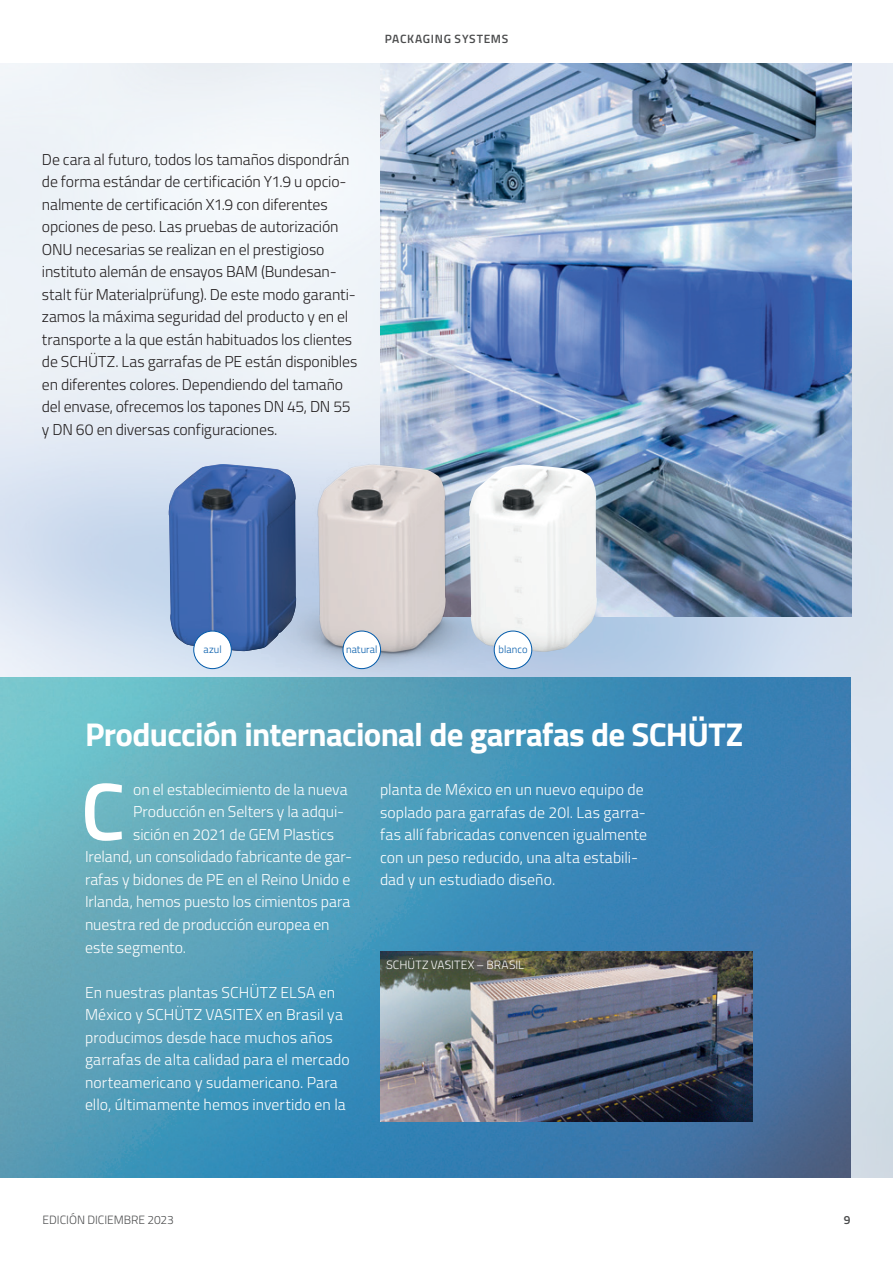
<style>
.page{position:relative;width:893px;height:1263px;background:#fff}
.page>*{position:absolute;margin:0;border:0;box-sizing:border-box;transform-origin:0 0}
.t1{font:600 81.45px "Cairo";color:#fff}
.t2{font:700 33px "Cairo";letter-spacing:-.02em;color:#fff}
.t3{font:300 15.75px/22.5px "Cairo";color:#fff}
.t4{font:300 15.75px/22.5px "Cairo";letter-spacing:-.01em;color:#231f20}
.t5{font:300 12px "Cairo";letter-spacing:.01em;color:#fff}
.t6{font:300 12px "Cairo";color:#4b4c4d}
.t7{font:600 12px "Cairo";letter-spacing:.055em;color:#4b4c4d}
.t8{font:300 10.5px "Cairo";letter-spacing:.005em;color:#015aaa}
</style>
<div class="page">
<img style="left:0;top:64px;width:893px;height:1113px">
<img style="left:0;top:677px;width:851px;height:500px">
<img style="left:380px;top:64px;width:471px;height:553px">
<img style="left:249px;top:450px;width:266px;height:243px">
<img style="left:318px;top:465px;width:128px;height:187px">
<img style="left:169px;top:464px;width:127px;height:187px">
<img style="left:0;top:952px;width:1px;height:170px">
<img style="left:0;top:762px;width:1px;height:170px">
<img style="left:469px;top:464px;width:128px;height:188px">
<img style="left:380px;top:952px;width:372px;height:170px">
<div style="left:194px;top:631px;width:37px;height:38px;background:#fff;border-radius:50%"></div>
<div style="left:193px;top:631px;width:39px;height:38px;border:1px solid #015aaa;border-radius:50%"></div>
<div style="left:343px;top:631px;width:38px;height:38px;background:#fff;border-radius:50%"></div>
<div style="left:343px;top:631px;width:38px;height:38px;border:1px solid #015aaa;border-radius:50%"></div>
<div style="left:494px;top:631px;width:38px;height:38px;background:#fff;border-radius:50%"></div>
<div style="left:494px;top:631px;width:38px;height:38px;border:1px solid #015aaa;border-radius:50%"></div>
<p class="t7" style="left:385px;top:29px;width:125px">PACKAGING SYSTEMS</p>
<p class="t4" style="left:42px;top:148px;width:317px">De cara al futuro, todos los tamaños dispondrán de forma estándar de certificación Y1.9 u opcio&shy;nalmente de certificación X1.9 con diferentes opciones de peso. Las pruebas de autorización ONU necesarias se realizan en el prestigioso instituto alemán de ensayos BAM (Bundesan&shy;stalt für Materialprüfung). De este modo garanti&shy;zamos la máxima seguridad del producto y en el transporte a la que están habituados los clientes de SCHÜTZ. Las garrafas de PE están disponibles en diferentes colores. Dependiendo del tamaño del envase, ofrecemos los tapones DN 45, DN 55 y DN 60 en diversas configuraciones.</p>
<p class="t8" style="left:204px;top:641px;width:20px">azul</p>
<p class="t8" style="left:346px;top:641px;width:33px">natural</p>
<p class="t8" style="left:499px;top:641px;width:30px">blanco</p>
<h2 class="t2" style="left:85px;top:708px;width:660px">Producción internacional de garrafas de SCHÜTZ</h2>
<h1 class="t1" style="left:81px;top:750px;width:46px">C</h1>
<p class="t3" style="left:133px;top:778px;width:216px">on el establecimiento de la nueva</p>
<p class="t3" style="left:133px;top:801px;width:212px">Producción en Selters y la adqui-</p>
<p class="t3" style="left:133px;top:823px;width:202px">sición en 2021 de GEM Plastics</p>
<p class="t3" style="left:85px;top:846px;width:269px">Ireland, un consolidado fabricante de gar-</p>
<p class="t3" style="left:85px;top:868px;width:267px">rafas y bidones de PE en el Reino Unido e</p>
<p class="t3" style="left:85px;top:891px;width:267px">Irlanda, hemos puesto los cimientos para</p>
<p class="t3" style="left:85px;top:913px;width:246px">nuestra red de producción europea en</p>
<p class="t3" style="left:85px;top:936px;width:103px">este segmento.</p>
<p class="t3" style="left:85px;top:981px;width:266px">En nuestras plantas SCHÜTZ ELSA en México y SCHÜTZ VASITEX en Brasil ya producimos desde hace muchos años garrafas de alta calidad para el mercado norteamericano y sudamericano. Para ello, últimamente hemos invertido en la</p>
<p class="t3" style="left:380px;top:778px;width:269px">planta de México en un nuevo equipo de soplado para garrafas de 20l. Las garra&shy;fas allí fabricadas convencen igualmente con un peso reducido, una alta estabili&shy;dad y un estudiado diseño.</p>
<p class="t5" style="left:386px;top:956px;width:139px">SCHÜTZ VASITEX – BRASIL</p>
<p class="t6" style="left:43px;top:1211px;width:133px">EDICIÓN DICIEMBRE 2023</p>
<p class="t7" style="left:844px;top:1211px;width:8px">9</p>
</div>
